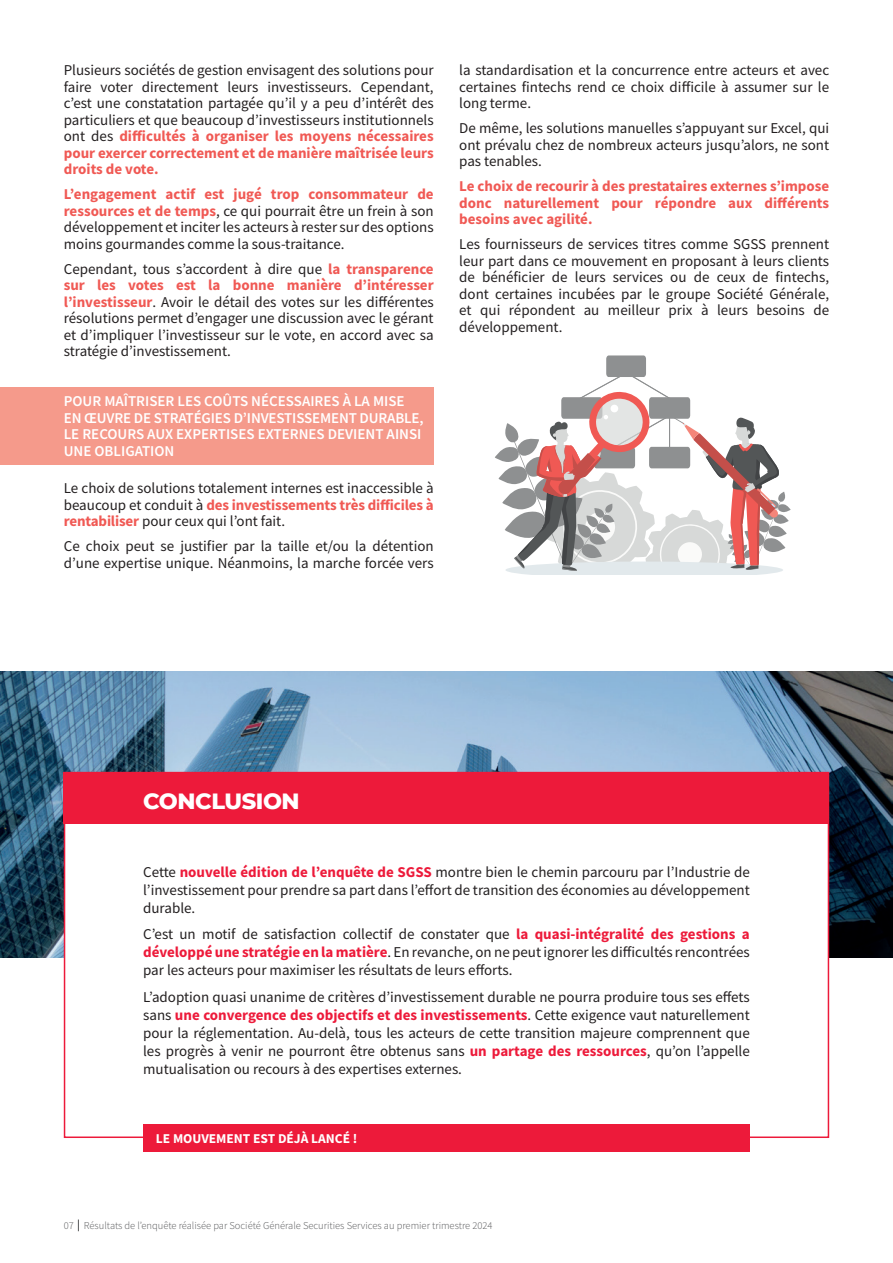
<style>
.page{position:relative;width:893px;height:1263px;background:#fff}
.page>*{position:absolute;margin:0;border:0;box-sizing:border-box;transform-origin:0 0}
.t1{font:800 22.5px "Montserrat";letter-spacing:-.02em;color:#fff}
.t2{font:15px/16.5px "Source Sans Pro";color:#231f20;text-align:justify}
.t3{font:600 15px/16.5px "Source Sans Pro";color:#fff}
.t4{font:700 15px/16.5px "Source Sans Pro";color:#f05954;text-align:justify}
.t5{font:700 13.5px "Source Sans Pro";color:#fff}
.t6{font:300 10.5px "Source Sans Pro";color:#57585a}
.s1{font-weight:700;color:#f05954}
.s2{font-weight:700;color:#ed1a3a}
</style>
<div class="page">
<div style="left:0;top:387px;width:434px;height:77px;background:#f59a8b"></div>
<svg style="left:495px;top:355px;width:296px;height:219px"></svg>
<img style="left:0;top:672px;width:893px;height:285px">
<div style="left:64px;top:772px;width:765px;height:366px;background:#fff;border:2px solid #ed1a3a"></div>
<div style="left:64px;top:772px;width:765px;height:52px;background:#ed1a3a"></div>
<div style="left:143px;top:1124px;width:607px;height:28px;background:#ed1a3a"></div>
<svg style="left:78px;top:1219px;width:1px;height:12px"></svg>
<p class="t2" style="left:64px;top:62px;width:371px">Plusieurs sociétés de gestion envisagent des solutions pour faire voter directement leurs investisseurs. Cependant, c’est une constatation partagée qu’il y a peu d’intérêt des particuliers et que beaucoup d’investisseurs institutionnels ont des <span class="s1">difficultés à organiser les moyens nécessaires pour exercer correctement et de manière maîtrisée leurs droits de vote.</span></p>
<p class="t2" style="left:64px;top:186px;width:371px"><span class="s1">L’engagement actif est jugé trop consommateur de ressources et de temps</span>, ce qui pourrait être un frein à son développement et inciter les acteurs à rester sur des options moins gourmandes comme la sous-traitance.</p>
<p class="t2" style="left:64px;top:260px;width:371px">Cependant, tous s’accordent à dire que <span class="s1">la transparence sur les votes est la bonne manière d’intéresser l’investisseur</span>. Avoir le détail des votes sur les différentes résolutions permet d’engager une discussion avec le gérant et d’impliquer l’investisseur sur le vote, en accord avec sa stratégie d’investissement.</p>
<p class="t3" style="left:64px;top:393px;width:361px">POUR MAÎTRISER LES COÛTS NÉCESSAIRES À LA MISE EN ŒUVRE DE STRATÉGIES D’INVESTISSEMENT DURABLE, LE RECOURS AUX EXPERTISES EXTERNES DEVIENT AINSI UNE OBLIGATION</p>
<p class="t2" style="left:64px;top:480px;width:371px">Le choix de solutions totalement internes est inaccessible à beaucoup et conduit à <span class="s1">des investissements très difficiles à rentabiliser</span> pour ceux qui l’ont fait.</p>
<p class="t2" style="left:64px;top:538px;width:371px">Ce choix peut se justifier par la taille et/ou la détention d’une expertise unique. Néanmoins, la marche forcée vers</p>
<p class="t2" style="left:459px;top:62px;width:371px">la standardisation et la concurrence entre acteurs et avec certaines fintechs rend ce choix difficile à assumer sur le long terme.</p>
<p class="t2" style="left:459px;top:120px;width:371px">De même, les solutions manuelles s’appuyant sur Excel, qui ont prévalu chez de nombreux acteurs jusqu’alors, ne sont pas tenables.</p>
<p class="t4" style="left:459px;top:178px;width:371px">Le choix de recourir à des prestataires externes s’impose donc naturellement pour répondre aux différents besoins avec agilité.</p>
<p class="t2" style="left:459px;top:236px;width:371px">Les fournisseurs de services titres comme SGSS prennent leur part dans ce mouvement en proposant à leurs clients de bénéficier de leurs services ou de ceux de fintechs, dont certaines incubées par le groupe Société Générale, et qui répondent au meilleur prix à leurs besoins de développement.</p>
<h1 class="t1" style="left:143px;top:784px;width:158px">CONCLUSION</h1>
<p class="t2" style="left:143px;top:863px;width:608px;line-height:18px">Cette <span class="s2">nouvelle édition de l’enquête de SGSS</span> montre bien le chemin parcouru par l’Industrie de l’investissement pour prendre sa part dans l’effort de transition des économies au développement durable.</p>
<p class="t2" style="left:143px;top:925px;width:608px;line-height:18px">C’est un motif de satisfaction collectif de constater que <span class="s2">la quasi-intégralité des gestions a développé une stratégie en la matière</span>. En revanche, on ne peut ignorer les difficultés rencontrées par les acteurs pour maximiser les résultats de leurs efforts.</p>
<p class="t2" style="left:143px;top:988px;width:608px;line-height:18px">L’adoption quasi unanime de critères d’investissement durable ne pourra produire tous ses effets sans <span class="s2">une convergence des objectifs et des investissements</span>. Cette exigence vaut naturellement pour la réglementation. Au-delà, tous les acteurs de cette transition majeure comprennent que les progrès à venir ne pourront être obtenus sans <span class="s2">un partage des ressources</span>, qu’on l’appelle mutualisation ou recours à des expertises externes.</p>
<p class="t5" style="left:156px;top:1129px;width:203px">LE MOUVEMENT EST DÉJÀ LANCÉ !</p>
<p class="t6" style="left:64px;top:1219px;width:430px">07 Résultats de l’enquête réalisée par Société Générale Securities Services au premier trimestre 2024</p>
</div>
